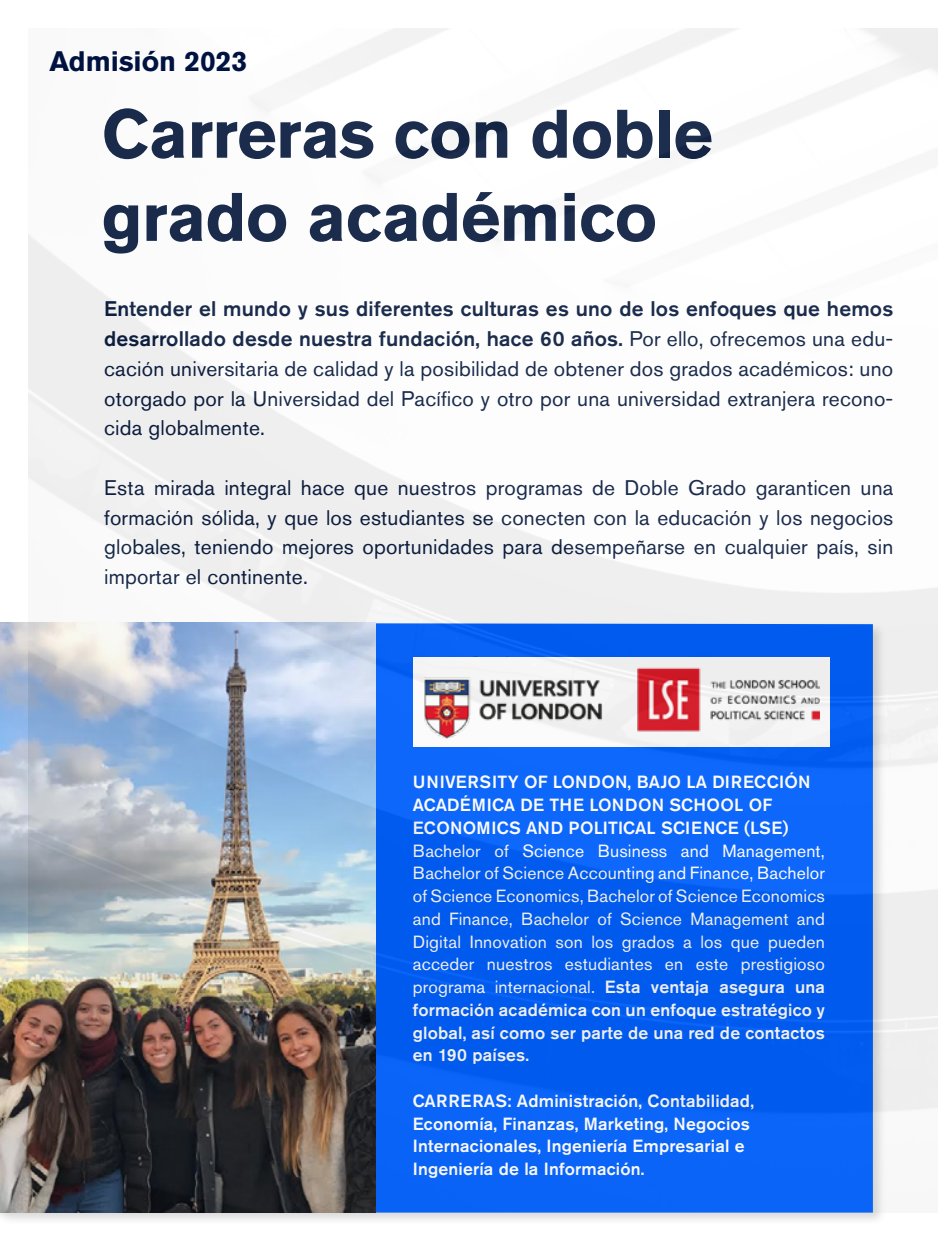
<style>
.page{position:relative;width:938px;height:1241px;background:#fff}
.page>*{position:absolute;margin:0;border:0;box-sizing:border-box;transform-origin:0 0}
.t1{font:700 67.9px/83.1px "Akzidenz Grotesk Std";letter-spacing:-.01em;color:#0d1f42}
.t2{font:700 28px "Akzidenz Grotesk Pro";color:#001240}
.t3{font:21px/29.8px "Akzidenz Grotesk Std";letter-spacing:.01em;color:#0d1f42;text-align:justify}
.t4{font:17.5px/22.8px "Akzidenz Grotesk Std";letter-spacing:.01em;color:#fff;text-align:justify}
.t5{font:500 17.5px/22.8px "Akzidenz Grotesk Std";letter-spacing:.01em;color:#fff}
.s1{font-weight:500}
</style>
<div class="page">
<div style="left:0;top:620px;width:887px;height:606px;background:#000;opacity:.15"></div>
<img style="left:0;top:622px;width:29px;height:590px">
<img style="left:29px;top:29px;width:909px;height:1183px">
<h2 class="t2" style="left:50px;top:43px;width:199px">Admisión 2023</h2>
<h1 class="t1" style="left:102px;top:93px;width:613px">Carreras con doble grado académico</h1>
<p class="t3" style="left:104px;top:294px;width:791px"><span class="s1">Entender el mundo y sus diferentes culturas es uno de los enfoques que hemos desarrollado desde nuestra fundación, hace 60 años.</span> Por ello, ofrecemos una edu&shy;cación universitaria de calidad y la posibilidad de obtener dos grados académicos: uno otorgado por la Universidad del Pacífico y otro por una universidad extranjera recono&shy;cida globalmente.</p>
<p class="t3" style="left:104px;top:472px;width:791px">Esta mirada integral hace que nuestros programas de Doble Grado garanticen una formación sólida, y que los estudiantes se conecten con la educación y los negocios globales, teniendo mejores oportunidades para desempeñarse en cualquier país, sin importar el continente.</p>
<p class="t5" style="left:413px;top:770px;width:399px">UNIVERSITY OF LONDON, BAJO LA DIRECCIÓN<br>ACADÉMICA DE THE LONDON SCHOOL OF<br>ECONOMICS AND POLITICAL SCIENCE (LSE)</p>
<p class="t4" style="left:413px;top:839px;width:414px">Bachelor of Science Business and Management, Bachelor of Science Accounting and Finance, Bachelor of Science Economics, Bachelor of Science Economics and Finance, Bachelor of Science Management and Digital Innovation son los grados a los que pueden acceder nuestros estudiantes en este prestigioso programa internacional. <span class="s1">Esta ventaja asegura una formación académica con un enfoque estratégico y global, así como ser parte de una red de contactos en 190 países.</span></p>
<p class="t5" style="left:413px;top:1089px;width:343px">CARRERAS: Administración, Contabilidad, Economía, Finanzas, Marketing, Negocios Internacionales, Ingeniería Empresarial e Ingeniería de la Información.</p>
</div>
